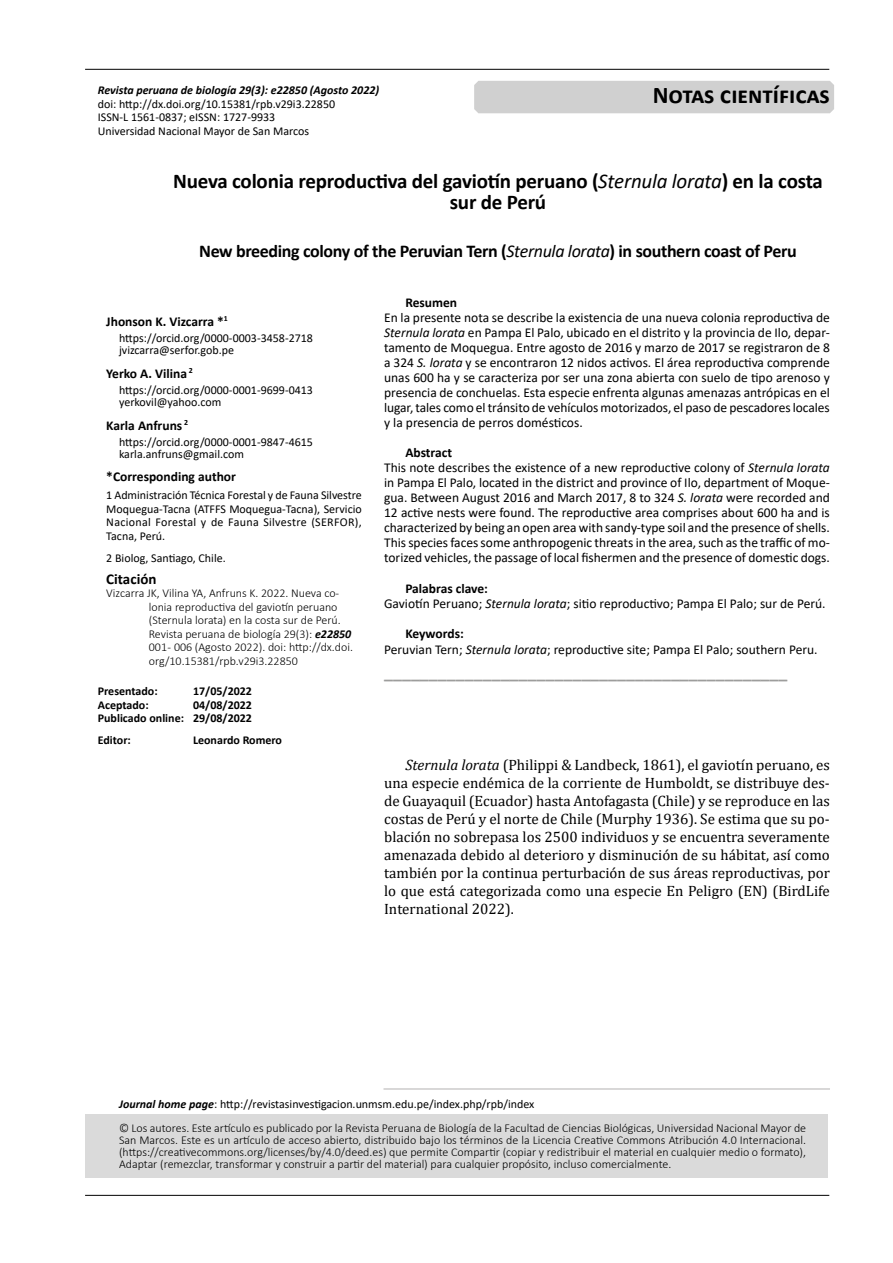
<style>
.page{position:relative;width:893px;height:1263px;background:#fff}
.page>*{position:absolute;margin:0;border:0;box-sizing:border-box;transform-origin:0 0}
.t1{font:700 24px "Calibri";color:#000}
.t2{font:700 21px/21px "Calibri";letter-spacing:-.01em;color:#000;text-align:center}
.t3{font:700 18px "Calibri";letter-spacing:-.02em;color:#000}
.t4{font:700 18px "Calibri";color:#9d9d9c}
.t5{font:15px/18px "Cambria";color:#000;text-align:justify}
.t6{font:700 15px "Calibri";color:#000}
.t7{font:13.5px/15px "Calibri";color:#000}
.t8{font:700 13.5px "Calibri";color:#000}
.t9{font:300 12px/13.5px "Calibri";color:#000;text-align:justify}
.t10{font:12px/13.5px "Calibri";color:#000}
.t11{font:700 12px/13.5px "Calibri";color:#000;text-align:right}
.t12{font:italic 700 12px "Calibri";color:#000}
.s1{font-weight:400;font-style:italic}
.s2{font-weight:700;font-style:italic}
.s3{font-style:italic}
.s4{font-weight:700}
</style>
<div class="page">
<hr style="left:85px;top:1195px;width:744px;height:1px;background:#000">
<hr style="left:85px;top:69px;width:744px;height:1px;background:#000">
<div style="left:85px;top:1114px;width:742px;height:64px;background:#dadada"></div>
<hr style="left:383px;top:1089px;width:447px;height:1px;background:#b3b2b2">
<div style="left:474px;top:81px;width:360px;height:32px;background:#d0d0d0"></div>
<p class="t12" style="left:98px;top:82px;width:283px">Revista peruana de biología 29(3): e22850 (Agosto 2022)</p>
<p class="t10" style="left:98px;top:97px;width:239px">doi: http://dx.doi.org/10.15381/rpb.v29i3.22850<br>ISSN-L 1561-0837; eISSN: 1727-9933<br>Universidad Nacional Mayor de San Marcos</p>
<h1 class="t1" style="left:653px;top:78px;width:179px">Notas científicas</h1>
<h2 class="t2" style="left:173px;top:170px;width:651px">Nueva colonia reproductiva del gaviotín peruano (<span class="s1">Sternula lorata</span>) en la costa sur de Perú</h2>
<h3 class="t3" style="left:199px;top:238px;width:599px">New breeding colony of the Peruvian Tern (<span class="s1">Sternula lorata</span>) in southern coast of Peru</h3>
<p class="t8" style="left:106px;top:312px;width:123px">Jhonson K. Vizcarra *<sup>1</sup></p>
<p class="t10" style="left:119px;top:332px;width:195px;line-height:12px">https://orcid.org/0000-0003-3458-2718 jvizcarra@serfor.gob.pe</p>
<p class="t8" style="left:106px;top:364px;width:88px">Yerko A. Vilina <sup>2</sup></p>
<p class="t10" style="left:119px;top:384px;width:195px;line-height:12px">https://orcid.org/0000-0001-9699-0413 yerkovil@yahoo.com</p>
<p class="t8" style="left:106px;top:415px;width:83px">Karla Anfruns <sup>2</sup></p>
<p class="t10" style="left:119px;top:435px;width:195px;line-height:12px">https://orcid.org/0000-0001-9847-4615 karla.anfruns@gmail.com</p>
<p class="t8" style="left:106px;top:467px;width:131px">*Corresponding author</p>
<p class="t10" style="left:106px;top:488px;width:257px;text-align:justify">1 Administración Técnica Forestal y de Fauna Silvestre Moquegua-Tacna (ATFFS Moquegua-Tacna), Servicio Nacional Forestal y de Fauna Silvestre (SERFOR), Tacna, Perú.</p>
<p class="t10" style="left:106px;top:550px;width:121px">2 Biolog, Santiago, Chile.</p>
<p class="t6" style="left:106px;top:568px;width:52px">Citación</p>
<p class="t9" style="left:149px;top:586px;width:206px;text-align:left;text-indent:-43px">Vizcarra JK, Vilina YA, Anfruns K. 2022. Nueva co&shy;lonia reproductiva del gaviotín peruano (Sternula lorata) en la costa sur de Perú.<br>Revista peruana de biología 29(3): <span class="s2">e22850<br></span>001 - 006 (Agosto 2022). doi: http://dx.doi. org/10.15381/rpb.v29i3.22850</p>
<p class="t11" style="left:98px;top:684px;width:61px">Presentado:</p>
<p class="t11" style="left:193px;top:684px;width:60px">17/05/2022</p>
<p class="t11" style="left:98px;top:698px;width:52px">Aceptado:</p>
<p class="t11" style="left:98px;top:698px;width:156px">04/08/2022<br>Publicado online: 29/08/2022</p>
<p class="t11" style="left:98px;top:733px;width:35px">Editor:</p>
<p class="t11" style="left:193px;top:733px;width:91px">Leonardo Romero</p>
<p class="t8" style="left:405px;top:293px;width:53px">Resumen</p>
<p class="t7" style="left:384px;top:309px;width:447px;text-align:justify">En la presente nota se describe la existencia de una nueva colonia reproductiva de <span class="s3">Sternula lorata</span> en Pampa El Palo, ubicado en el distrito y la provincia de Ilo, depar&shy;tamento de Moquegua. Entre agosto de 2016 y marzo de 2017 se registraron de 8 a 324 <span class="s3">S. lorata</span> y se encontraron 12 nidos activos. El área reproductiva comprende unas 600 ha y se caracteriza por ser una zona abierta con suelo de tipo arenoso y presencia de conchuelas. Esta especie enfrenta algunas amenazas antrópicas en el lugar, tales como el tránsito de vehículos motorizados, el paso de pescadores locales y la presencia de perros domésticos.</p>
<p class="t7" style="left:384px;top:445px;width:447px;text-indent:21px"><span class="s4">Abstract<br></span>This note describes the existence of a new reproductive colony of <span class="s3">Sternula lorata </span>in Pampa El Palo, located in the district and province of Ilo, department of Moque&shy;gua. Between August 2016 and March 2017, 8 to 324 <span class="s3">S. lorata</span> were recorded and 12 active nests were found. The reproductive area comprises about 600 ha and is characterized by being an open area with sandy-type soil and the presence of shells.<br>This species faces some anthropogenic threats in the area, such as the traffic of mo&shy;torized vehicles, the passage of local fishermen and the presence of domestic dogs.</p>
<p class="t7" style="left:384px;top:580px;width:443px;text-indent:21px"><span class="s4">Palabras clave:<br></span>Gaviotín Peruano; <span class="s3">Sternula lorata</span>; sitio reproductivo; Pampa El Palo; sur de Perú.</p>
<p class="t7" style="left:384px;top:625px;width:435px;line-height:16.2px;text-indent:21px"><span class="s4">Keywords:<br></span>Peruvian Tern; <span class="s3">Sternula lorata</span>; reproductive site; Pampa El Palo; southern Peru.</p>
<h3 class="t4" style="left:384px;top:659px;width:405px">_____________________________________________</h3>
<p class="t5" style="left:384px;top:756px;width:447px;text-indent:21px"><span class="s3">Sternula lorata</span> (Philippi &amp; Landbeck, 1861), el gaviotín peruano, es una especie endémica de la corriente de Humboldt, se distribuye des&shy;de Guayaquil (Ecuador) hasta Antofagasta (Chile) y se reproduce en las costas de Perú y el norte de Chile (Murphy 1936). Se estima que su po&shy;blación no sobrepasa los 2500 individuos y se encuentra severamente amenazada debido al deterioro y disminución de su hábitat, así como también por la continua perturbación de sus áreas reproductivas, por lo que está categorizada como una especie En Peligro (EN) (BirdLife International 2022).</p>
<p class="t10" style="left:119px;top:1096px;width:417px"><span class="s2">Journal home page</span>: http://revistasinvestigacion.unmsm.edu.pe/index.php/rpb/index</p>
<p class="t9" style="left:119px;top:1122px;width:689px;line-height:12px">© Los autores. Este artículo es publicado por la Revista Peruana de Biología de la Facultad de Ciencias Biológicas, Universidad Nacional Mayor de San Marcos. Este es un artículo de acceso abierto, distribuido bajo los términos de la Licencia Creative Commons Atribución 4.0 Internacional. (https://creativecommons.org/licenses/by/4.0/deed.es) que permite Compartir (copiar y redistribuir el material en cualquier medio o formato), Adaptar (remezclar, transformar y construir a partir del material) para cualquier propósito, incluso comercialmente.</p>
</div>
